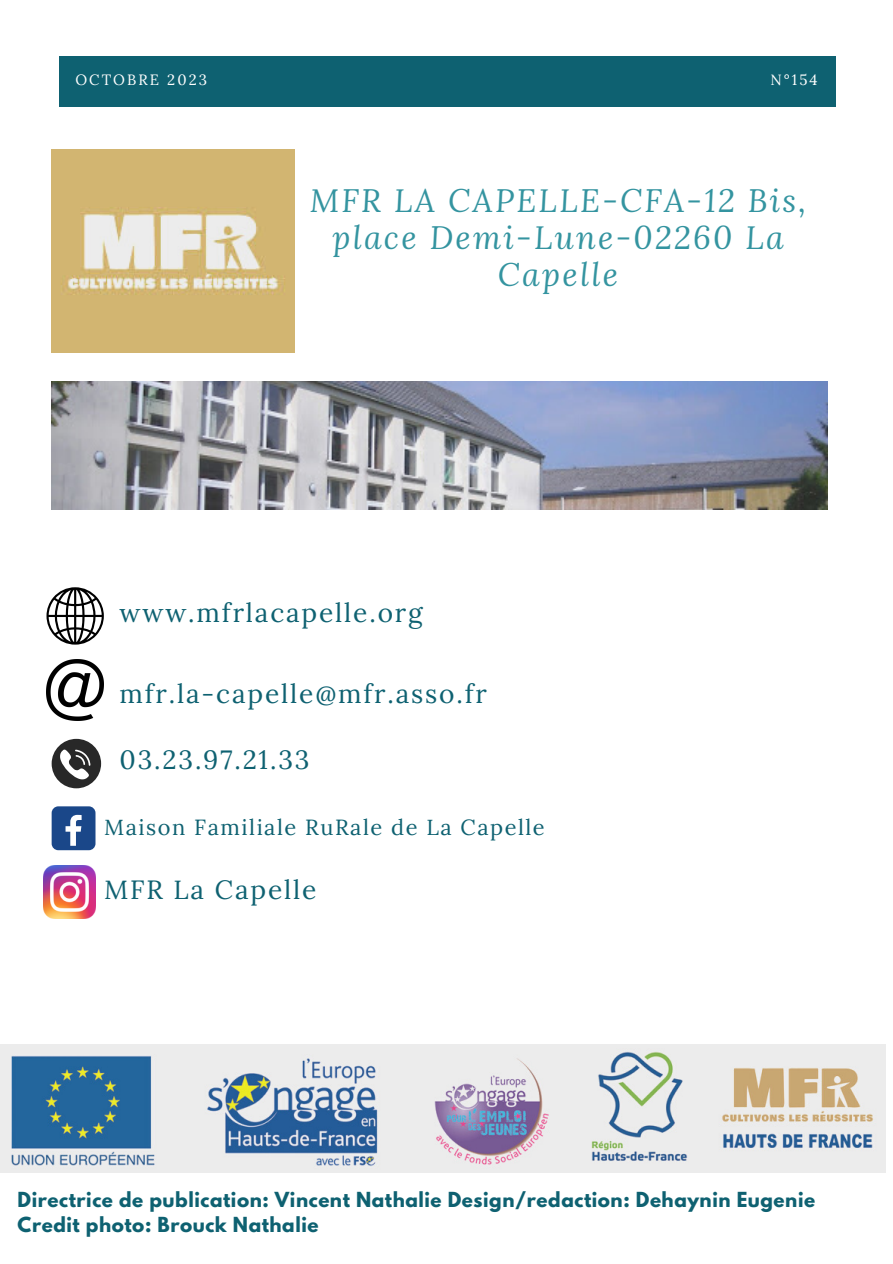
<style>
.page{position:relative;width:893px;height:1264px;background:#fff}
.page>*{position:absolute;margin:0;border:0;box-sizing:border-box;transform-origin:0 0}
.t1{font:italic 32.1px/37px "Lora";letter-spacing:.07em;color:#3494a0;text-align:center}
.t2{font:26.25px "Lora";letter-spacing:.07em;color:#0e6171}
.t3{font:21.9px "Lora";letter-spacing:.07em;color:#0e6171}
.t4{font:700 18.45px/24.8px "League Spartan";letter-spacing:.03em;color:#0e6171}
.t5{font:14.85px "Lora";letter-spacing:.14em;color:#fff}
</style>
<div class="page">
<div style="left:59px;top:56px;width:776px;height:51px;background:#0e6171"></div>
<img style="left:52px;top:381px;width:775px;height:128px">
<img style="left:52px;top:150px;width:242px;height:202px">
<img style="left:0;top:1044px;width:885px;height:128px">
<svg style="left:46px;top:587px;width:58px;height:57px"></svg>
<img style="left:46px;top:659px;width:58px;height:61px">
<div style="left:52px;top:806px;width:43px;height:44px;background:#1a4789;border-radius:7px"></div>
<svg style="left:66px;top:814px;width:16px;height:31px"></svg>
<svg style="left:52px;top:739px;width:49px;height:49px"></svg>
<img style="left:43px;top:865px;width:53px;height:53px">
<p class="t5" style="left:75px;top:70px;width:133px">OCTOBRE 2023</p>
<p class="t5" style="left:770px;top:70px;width:49px">N°154</p>
<p class="t1" style="left:310px;top:181px;width:498px">MFR LA CAPELLE-CFA-12 Bis, place Demi-Lune-02260 La<br>Capelle</p>
<p class="t2" style="left:119px;top:595px;width:304px">www.mfrlacapelle.org</p>
<p class="t2" style="left:119px;top:676px;width:369px">mfr.la-capelle@mfr.asso.fr</p>
<p class="t2" style="left:119px;top:743px;width:191px">03.23.97.21.33</p>
<p class="t3" style="left:104px;top:813px;width:442px">Maison Familiale RuRale de La Capelle</p>
<p class="t2" style="left:104px;top:873px;width:214px">MFR La Capelle</p>
<p class="t4" style="left:18px;top:1189px;width:799px">Directrice de publication: Vincent Nathalie Design/redaction: Dehaynin Eugenie<br>Credit photo: Brouck Nathalie</p>
</div>
